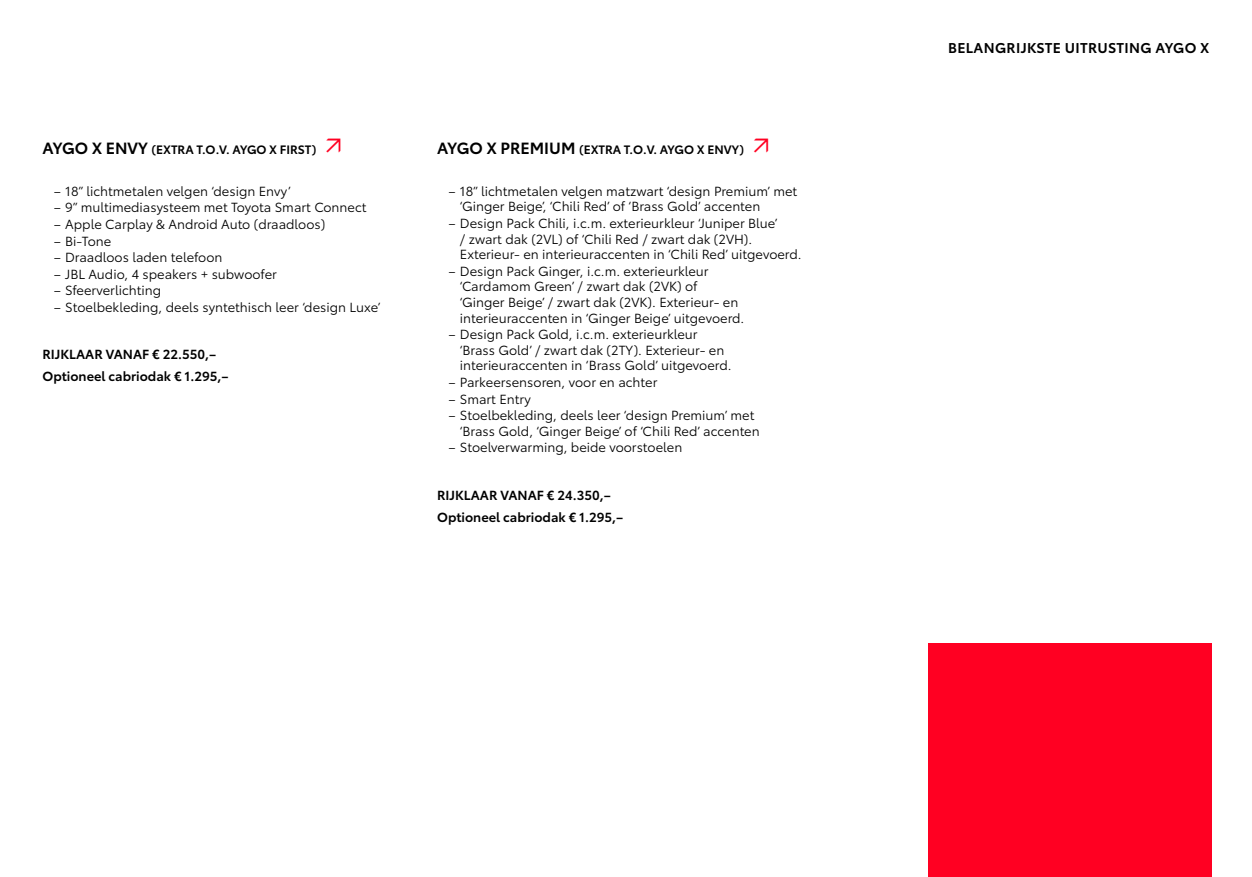
<style>
.page{position:relative;width:1252px;height:877px;background:#fff}
.page>*{position:absolute;margin:0;border:0;box-sizing:border-box;transform-origin:0 0}
.t1{font:600 14px "Toyota Type";letter-spacing:.025em;color:#000}
.t2{font:13px/15.6px "Toyota Type";color:#000}
.Meeruitr_Rijklaar{font:600 13px "Toyota Type";color:#000}
.Meeruitr_Kop{font:600 12px "Toyota Type";letter-spacing:-.005em;color:#000}
.s1{font-size:16px}
</style>
<div class="page">
<div style="left:928px;top:643px;width:283px;height:233px;background:#f02"></div>
<p class="Meeruitr_Kop" style="left:43px;top:141px;width:275px"><span class="s1">AYGO X ENVY</span> (EXTRA T.O.V. AYGO X FIRST)</p>
<p class="t2" style="left:54px;top:182px;width:239px">– 18” lichtmetalen velgen ‘design Envy’</p>
<p class="t2" style="left:54px;top:199px;width:314px">– 9” multimediasysteem met Toyota Smart Connect</p>
<p class="t2" style="left:54px;top:215px;width:273px">– Apple Carplay &amp; Android Auto (draadloos)</p>
<p class="t2" style="left:54px;top:232px;width:59px">– Bi-Tone</p>
<p class="t2" style="left:54px;top:248px;width:170px">– Draadloos laden telefoon</p>
<p class="t2" style="left:54px;top:265px;width:225px">– JBL Audio, 4 speakers + subwoofer</p>
<p class="t2" style="left:54px;top:282px;width:109px">– Sfeerverlichting</p>
<p class="t2" style="left:54px;top:298px;width:328px">– Stoelbekleding, deels syntethisch leer ‘design Luxe’</p>
<p class="Meeruitr_Rijklaar" style="left:43px;top:344px;width:175px">RIJKLAAR VANAF € 22.550,–</p>
<p class="Meeruitr_Rijklaar" style="left:43px;top:366px;width:187px">Optioneel cabriodak € 1.295,–</p>
<p class="Meeruitr_Kop" style="left:437px;top:141px;width:308px"><span class="s1">AYGO X PREMIUM</span> (EXTRA T.O.V. AYGO X ENVY)</p>
<p class="t2" style="left:460px;top:182px;width:339px;text-indent:-11px">– 18” lichtmetalen velgen matzwart ‘design Premium’ met ‘Ginger Beige’, ‘Chili Red’ of ‘Brass Gold’ accenten</p>
<p class="t2" style="left:460px;top:214px;width:343px;text-indent:-11px">– Design Pack Chili, i.c.m. exterieurkleur ‘Juniper Blue’<br>/ zwart dak (2VL) of ‘Chili Red / zwart dak (2VH).<br>Exterieur- en interieuraccenten in ‘Chili Red’ uitgevoerd.</p>
<p class="t2" style="left:460px;top:262px;width:286px;text-indent:-11px">– Design Pack Ginger, i.c.m. exterieurkleur ‘Cardamom Green’ / zwart dak (2VK) of ‘Ginger Beige’ / zwart dak (2VK). Exterieur- en interieuraccenten in ‘Ginger Beige’ uitgevoerd.</p>
<p class="t2" style="left:460px;top:326px;width:273px;text-indent:-11px">– Design Pack Gold, i.c.m. exterieurkleur ‘Brass Gold’ / zwart dak (2TY). Exterieur- en interieuraccenten in ‘Brass Gold’ uitgevoerd.</p>
<p class="t2" style="left:448px;top:373px;width:210px">– Parkeersensoren, voor en achter</p>
<p class="t2" style="left:448px;top:390px;width:84px">– Smart Entry</p>
<p class="t2" style="left:460px;top:406px;width:301px;text-indent:-11px">– Stoelbekleding, deels leer ‘design Premium’ met ‘Brass Gold, ‘Ginger Beige’ of ‘Chili Red’ accenten</p>
<p class="t2" style="left:448px;top:439px;width:235px">– Stoelverwarming, beide voorstoelen</p>
<p class="Meeruitr_Rijklaar" style="left:437px;top:485px;width:175px">RIJKLAAR VANAF € 24.350,–</p>
<p class="Meeruitr_Rijklaar" style="left:437px;top:506px;width:187px">Optioneel cabriodak € 1.295,–</p>
<p class="t1" style="left:948px;top:37px;width:263px">BELANGRIJKSTE UITRUSTING AYGO X</p>
</div>
